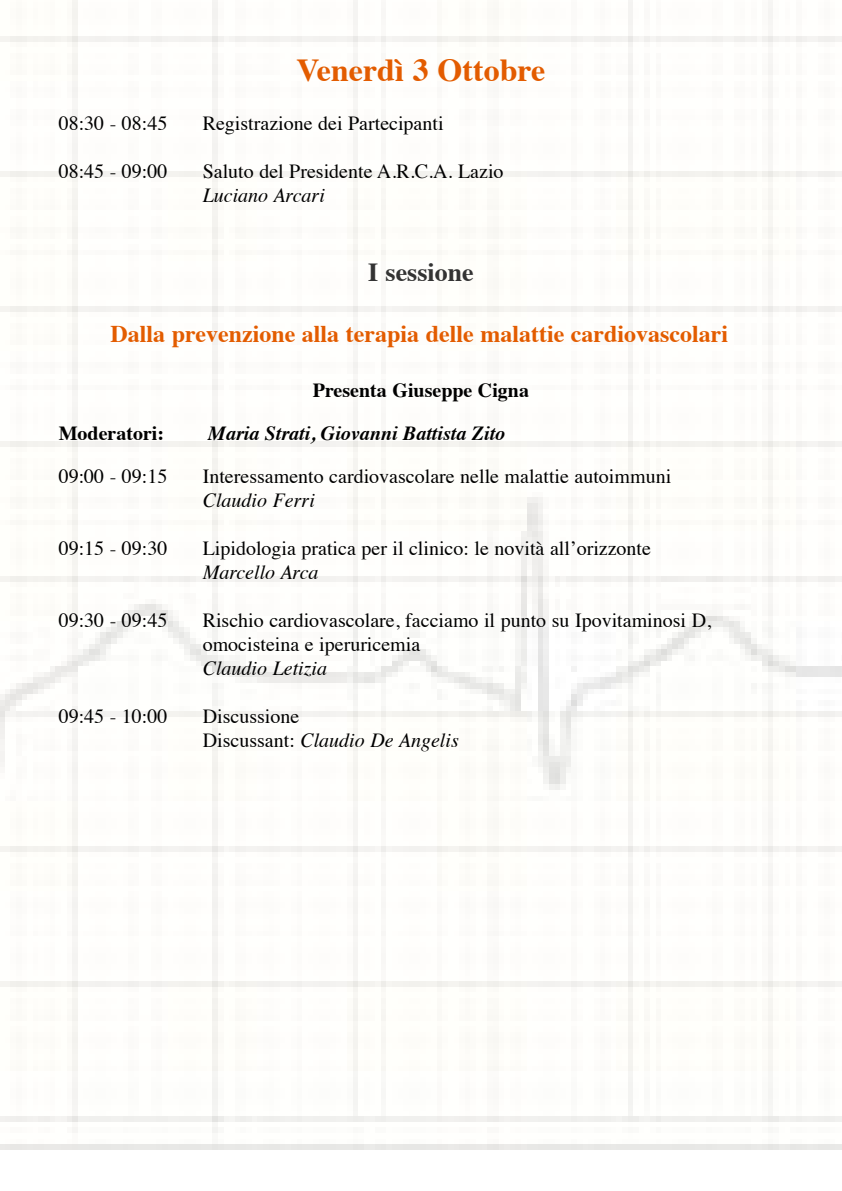
<style>
.page{position:relative;width:842px;height:1191px;background:#fff}
.page>*{position:absolute;margin:0;border:0;box-sizing:border-box;transform-origin:0 0}
.t1{font:700 32px "Times";color:#e35c00}
.t2{font:700 26px "Times";color:#333}
.t3{font:700 24px "Times";color:#e35c00}
.t4{font:20px/24px "Times";color:#000}
.t5{font:italic 20px "Times";color:#000}
.t6{font:700 20px "Times";color:#000}
.t7{font:italic 700 20px "Times";color:#000}
.s1{font-style:italic}
</style>
<div class="page">
<img style="left:0;top:0;width:842px;height:1149px">
<h1 class="t1" style="left:297px;top:57px;width:250px">Venerdì 3 Ottobre</h1>
<p class="t4" style="left:59px;top:113px;width:110px">08:30 - 08:45</p>
<p class="t4" style="left:203px;top:113px;width:242px">Registrazione dei Partecipanti</p>
<p class="t4" style="left:59px;top:161px;width:110px">08:45 - 09:00</p>
<p class="t4" style="left:203px;top:161px;width:302px">Saluto del Presidente A.R.C.A. Lazio</p>
<p class="t5" style="left:203px;top:187px;width:124px">Luciano Arcari</p>
<h2 class="t2" style="left:368px;top:261px;width:107px">I sessione</h2>
<p class="t3" style="left:111px;top:324px;width:619px">Dalla prevenzione alla terapia delle malattie cardiovascolari</p>
<p class="t6" style="left:313px;top:381px;width:218px">Presenta Giuseppe Cigna</p>
<p class="t6" style="left:59px;top:425px;width:107px">Moderatori:</p>
<p class="t7" style="left:208px;top:425px;width:299px">Maria Strati, Giovanni Battista Zito</p>
<p class="t4" style="left:59px;top:466px;width:110px">09:00 - 09:15</p>
<p class="t4" style="left:203px;top:466px;width:470px">Interessamento cardiovascolare nelle malattie autoimmuni</p>
<p class="t5" style="left:203px;top:492px;width:114px">Claudio Ferri</p>
<p class="t4" style="left:59px;top:538px;width:110px">09:15 - 09:30</p>
<p class="t4" style="left:203px;top:538px;width:450px">Lipidologia pratica per il clinico: le novità all’orizzonte</p>
<p class="t5" style="left:203px;top:564px;width:117px">Marcello Arca</p>
<p class="t4" style="left:59px;top:610px;width:110px">09:30 - 09:45</p>
<p class="t4" style="left:203px;top:610px;width:510px">Rischio cardiovascolare, facciamo il punto su Ipovitaminosi D, omocisteina e iperuricemia</p>
<p class="t5" style="left:203px;top:660px;width:126px">Claudio Letizia</p>
<p class="t4" style="left:59px;top:706px;width:110px">09:45 - 10:00</p>
<p class="t4" style="left:203px;top:706px;width:258px">Discussione<br>Discussant: <span class="s1">Claudio De Angelis</span></p>
</div>
